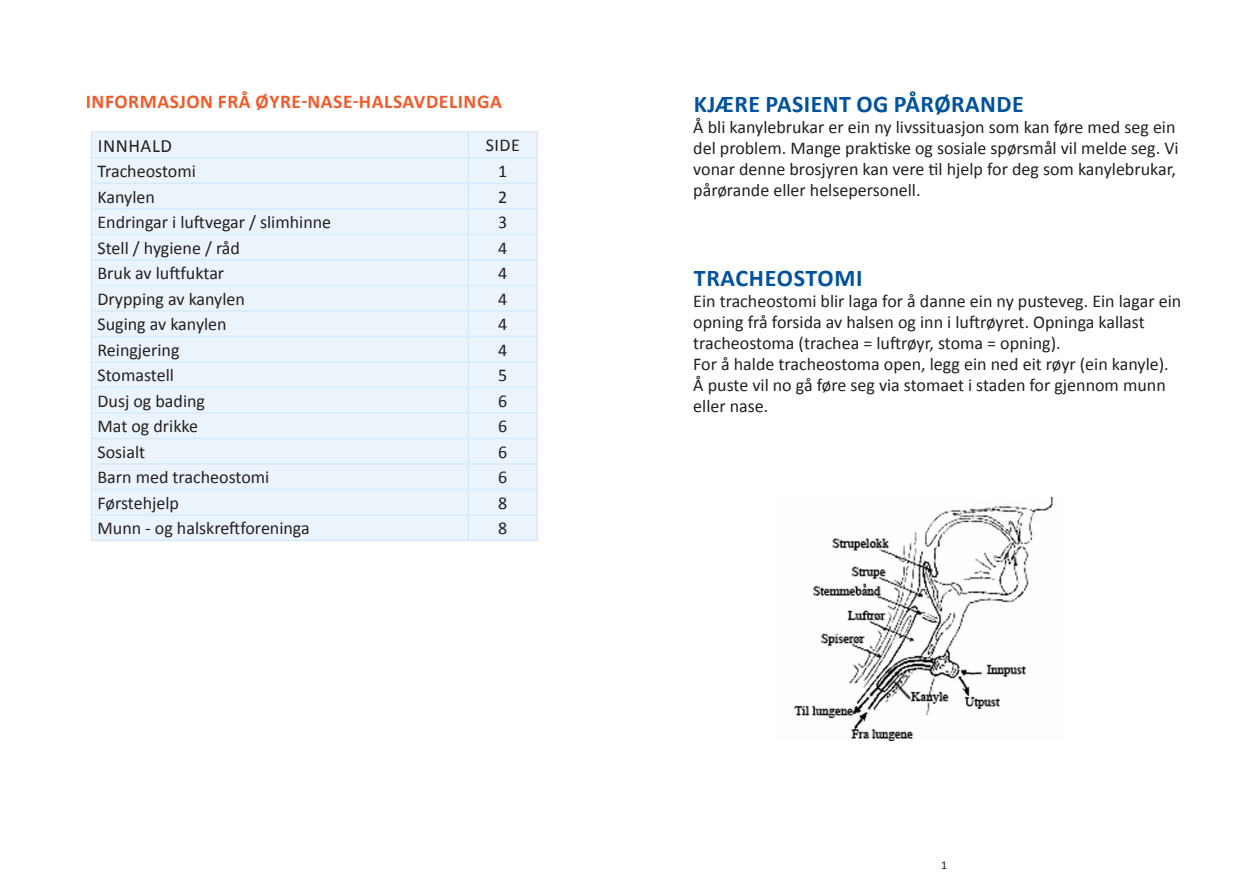
<style>
.page{position:relative;width:1259px;height:893px;background:#fff}
.page>*{position:absolute;margin:0;border:0;box-sizing:border-box;transform-origin:0 0}
.Tittel_liten{font:700 24px "Calibri";letter-spacing:.02em;color:#01529b}
.Tittel_liten-2{font:700 19.5px "Calibri";letter-spacing:.03em;color:#f15b2a}
.Brødtekst{font:18.75px "Calibri";letter-spacing:.03em;color:#231f20}
.Brødtekst-2{font:18px "Calibri";color:#231f20}
.Tittel_i_notis{font:18px "Calibri";color:#231f20}
.Tittel_i_notis-2{font:12px "Calibri";color:#231f20}
</style>
<div class="page">
<div style="left:92px;top:133px;width:444px;height:407px;background:#ebf4fb"></div>
<hr style="left:91px;top:131px;width:377px;height:2px;background:#d8e9f7">
<hr style="left:468px;top:131px;width:70px;height:2px;background:#d8e9f7">
<hr style="left:467px;top:133px;width:2px;height:24px;background:#d8e9f7">
<hr style="left:536px;top:133px;width:2px;height:24px;background:#d8e9f7">
<hr style="left:91px;top:157px;width:377px;height:2px;background:#d8e9f7">
<hr style="left:468px;top:157px;width:70px;height:2px;background:#d8e9f7">
<hr style="left:467px;top:159px;width:2px;height:24px;background:#d8e9f7">
<hr style="left:536px;top:159px;width:2px;height:24px;background:#d8e9f7">
<hr style="left:91px;top:183px;width:377px;height:1px;background:#d8e9f7">
<hr style="left:468px;top:183px;width:70px;height:1px;background:#d8e9f7">
<hr style="left:467px;top:184px;width:2px;height:24px;background:#d8e9f7">
<hr style="left:536px;top:184px;width:2px;height:24px;background:#d8e9f7">
<hr style="left:91px;top:208px;width:377px;height:2px;background:#d8e9f7">
<hr style="left:468px;top:208px;width:70px;height:2px;background:#d8e9f7">
<hr style="left:467px;top:210px;width:2px;height:24px;background:#d8e9f7">
<hr style="left:536px;top:210px;width:2px;height:24px;background:#d8e9f7">
<hr style="left:91px;top:234px;width:377px;height:1px;background:#d8e9f7">
<hr style="left:468px;top:234px;width:70px;height:1px;background:#d8e9f7">
<hr style="left:467px;top:235px;width:2px;height:24px;background:#d8e9f7">
<hr style="left:536px;top:235px;width:2px;height:24px;background:#d8e9f7">
<hr style="left:91px;top:259px;width:377px;height:2px;background:#d8e9f7">
<hr style="left:468px;top:259px;width:70px;height:2px;background:#d8e9f7">
<hr style="left:467px;top:261px;width:2px;height:24px;background:#d8e9f7">
<hr style="left:536px;top:261px;width:2px;height:24px;background:#d8e9f7">
<hr style="left:91px;top:285px;width:377px;height:1px;background:#d8e9f7">
<hr style="left:468px;top:285px;width:70px;height:1px;background:#d8e9f7">
<hr style="left:467px;top:286px;width:2px;height:24px;background:#d8e9f7">
<hr style="left:536px;top:286px;width:2px;height:24px;background:#d8e9f7">
<hr style="left:91px;top:310px;width:377px;height:2px;background:#d8e9f7">
<hr style="left:468px;top:310px;width:70px;height:2px;background:#d8e9f7">
<hr style="left:467px;top:312px;width:2px;height:24px;background:#d8e9f7">
<hr style="left:536px;top:312px;width:2px;height:24px;background:#d8e9f7">
<hr style="left:91px;top:336px;width:377px;height:1px;background:#d8e9f7">
<hr style="left:468px;top:336px;width:70px;height:1px;background:#d8e9f7">
<hr style="left:467px;top:337px;width:2px;height:24px;background:#d8e9f7">
<hr style="left:536px;top:337px;width:2px;height:24px;background:#d8e9f7">
<hr style="left:91px;top:361px;width:377px;height:2px;background:#d8e9f7">
<hr style="left:468px;top:361px;width:70px;height:2px;background:#d8e9f7">
<hr style="left:467px;top:363px;width:2px;height:24px;background:#d8e9f7">
<hr style="left:536px;top:363px;width:2px;height:24px;background:#d8e9f7">
<hr style="left:91px;top:387px;width:377px;height:1px;background:#d8e9f7">
<hr style="left:468px;top:387px;width:70px;height:1px;background:#d8e9f7">
<hr style="left:467px;top:388px;width:2px;height:24px;background:#d8e9f7">
<hr style="left:536px;top:388px;width:2px;height:24px;background:#d8e9f7">
<hr style="left:91px;top:412px;width:377px;height:2px;background:#d8e9f7">
<hr style="left:468px;top:412px;width:70px;height:2px;background:#d8e9f7">
<hr style="left:467px;top:414px;width:2px;height:24px;background:#d8e9f7">
<hr style="left:536px;top:414px;width:2px;height:24px;background:#d8e9f7">
<hr style="left:91px;top:438px;width:377px;height:1px;background:#d8e9f7">
<hr style="left:468px;top:438px;width:70px;height:1px;background:#d8e9f7">
<hr style="left:467px;top:439px;width:2px;height:24px;background:#d8e9f7">
<hr style="left:536px;top:439px;width:2px;height:24px;background:#d8e9f7">
<hr style="left:91px;top:463px;width:377px;height:2px;background:#d8e9f7">
<hr style="left:468px;top:463px;width:70px;height:2px;background:#d8e9f7">
<hr style="left:467px;top:465px;width:2px;height:24px;background:#d8e9f7">
<hr style="left:536px;top:465px;width:2px;height:24px;background:#d8e9f7">
<hr style="left:91px;top:489px;width:377px;height:1px;background:#d8e9f7">
<hr style="left:468px;top:489px;width:70px;height:1px;background:#d8e9f7">
<hr style="left:467px;top:490px;width:2px;height:24px;background:#d8e9f7">
<hr style="left:536px;top:490px;width:2px;height:24px;background:#d8e9f7">
<hr style="left:91px;top:514px;width:377px;height:2px;background:#d8e9f7">
<svg style="left:91px;top:133px;width:1px;height:407px"></svg>
<hr style="left:468px;top:514px;width:70px;height:2px;background:#d8e9f7">
<hr style="left:467px;top:516px;width:2px;height:24px;background:#d8e9f7">
<hr style="left:536px;top:516px;width:2px;height:24px;background:#d8e9f7">
<hr style="left:91px;top:540px;width:377px;height:1px;background:#d8e9f7">
<hr style="left:468px;top:540px;width:70px;height:1px;background:#d8e9f7">
<img style="left:793px;top:497px;width:260px;height:243px">
<p class="Tittel_liten-2" style="left:86px;top:89px;width:417px">INFORMASJON FRÅ ØYRE-NASE-HALSAVDELINGA</p>
<p class="Brødtekst" style="left:98px;top:134px;width:76px">INNHALD</p>
<p class="Tittel_i_notis" style="left:486px;top:134px;width:36px">SIDE</p>
<p class="Brødtekst-2" style="left:97px;top:160px;width:100px">Tracheostomi</p>
<p class="Tittel_i_notis" style="left:498px;top:160px;width:11px">1</p>
<p class="Brødtekst-2" style="left:97px;top:186px;width:59px">Kanylen</p>
<p class="Tittel_i_notis" style="left:498px;top:186px;width:11px">2</p>
<p class="Brødtekst-2" style="left:97px;top:211px;width:235px">Endringar i luftvegar / slimhinne</p>
<p class="Tittel_i_notis" style="left:498px;top:211px;width:11px">3</p>
<p class="Brødtekst-2" style="left:97px;top:237px;width:144px">Stell / hygiene / råd</p>
<p class="Tittel_i_notis" style="left:498px;top:237px;width:11px">4</p>
<p class="Brødtekst-2" style="left:97px;top:262px;width:128px">Bruk av luftfuktar</p>
<p class="Tittel_i_notis" style="left:498px;top:262px;width:11px">4</p>
<p class="Brødtekst-2" style="left:97px;top:288px;width:149px">Drypping av kanylen</p>
<p class="Tittel_i_notis" style="left:498px;top:288px;width:11px">4</p>
<p class="Brødtekst-2" style="left:97px;top:313px;width:131px">Suging av kanylen</p>
<p class="Tittel_i_notis" style="left:498px;top:313px;width:11px">4</p>
<p class="Brødtekst-2" style="left:97px;top:339px;width:84px">Reingjering</p>
<p class="Tittel_i_notis" style="left:498px;top:339px;width:11px">4</p>
<p class="Brødtekst-2" style="left:97px;top:364px;width:78px">Stomastell</p>
<p class="Tittel_i_notis" style="left:498px;top:364px;width:11px">5</p>
<p class="Brødtekst-2" style="left:97px;top:390px;width:109px">Dusj og bading</p>
<p class="Tittel_i_notis" style="left:498px;top:390px;width:11px">6</p>
<p class="Brødtekst-2" style="left:97px;top:415px;width:102px">Mat og drikke</p>
<p class="Tittel_i_notis" style="left:498px;top:415px;width:11px">6</p>
<p class="Brødtekst-2" style="left:97px;top:441px;width:49px">Sosialt</p>
<p class="Tittel_i_notis" style="left:498px;top:441px;width:11px">6</p>
<p class="Brødtekst-2" style="left:97px;top:466px;width:173px">Barn med tracheostomi</p>
<p class="Tittel_i_notis" style="left:498px;top:466px;width:11px">6</p>
<p class="Brødtekst-2" style="left:97px;top:492px;width:83px">Førstehjelp</p>
<p class="Tittel_i_notis" style="left:498px;top:492px;width:11px">8</p>
<p class="Brødtekst-2" style="left:97px;top:517px;width:214px">Munn - og halskreftforeninga</p>
<p class="Tittel_i_notis" style="left:498px;top:517px;width:11px">8</p>
<p class="Tittel_liten" style="left:694px;top:88px;width:331px">KJÆRE PASIENT OG PÅRØRANDE</p>
<p class="Brødtekst-2" style="left:693px;top:115px;width:484px">Å bli kanylebrukar er ein ny livssituasjon som kan føre med seg ein</p>
<p class="Brødtekst-2" style="left:693px;top:136px;width:487px">del problem. Mange praktiske og sosiale spørsmål vil melde seg. Vi</p>
<p class="Brødtekst-2" style="left:693px;top:157px;width:484px">vonar denne brosjyren kan vere til hjelp for deg som kanylebrukar,</p>
<p class="Brødtekst-2" style="left:693px;top:178px;width:229px">pårørande eller helsepersonell.</p>
<p class="Tittel_liten" style="left:694px;top:262px;width:170px">TRACHEOSTOMI</p>
<p class="Brødtekst-2" style="left:693px;top:289px;width:489px">Ein tracheostomi blir laga for å danne ein ny pusteveg. Ein lagar ein</p>
<p class="Brødtekst-2" style="left:693px;top:310px;width:453px">opning frå forsida av halsen og inn i luftrøyret. Opninga kallast</p>
<p class="Brødtekst-2" style="left:693px;top:331px;width:369px">tracheostoma (trachea = luftrøyr, stoma = opning).</p>
<p class="Brødtekst-2" style="left:693px;top:352px;width:477px">For å halde tracheostoma open, legg ein ned eit røyr (ein kanyle).</p>
<p class="Brødtekst-2" style="left:693px;top:373px;width:474px">Å puste vil no gå føre seg via stomaet i staden for gjennom munn</p>
<p class="Brødtekst-2" style="left:693px;top:394px;width:77px">eller nase.</p>
<p class="Tittel_i_notis-2" style="left:941px;top:857px;width:8px">1</p>
</div>
